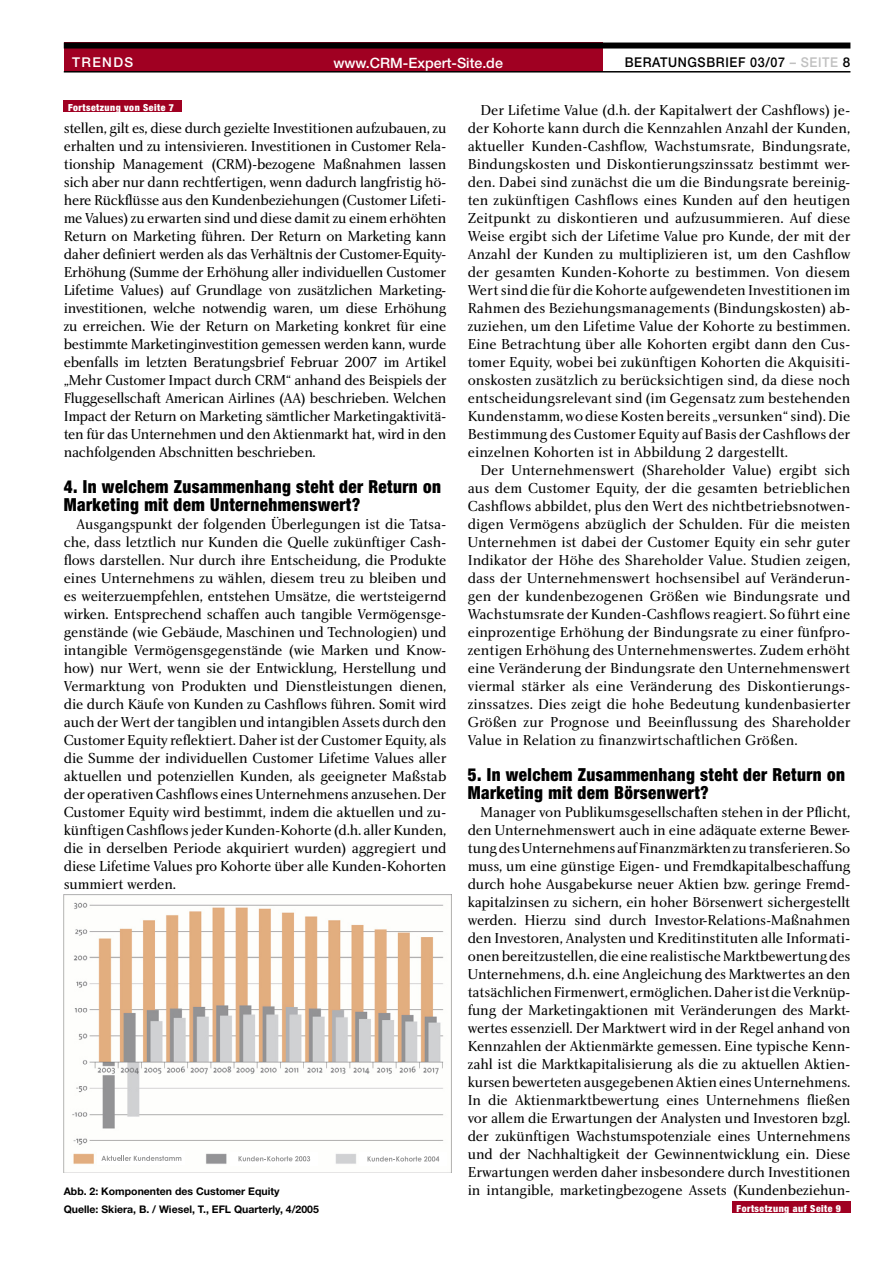
<style>
.page{position:relative;width:893px;height:1263px;background:#fff}
.page>*{position:absolute;margin:0;border:0;box-sizing:border-box;transform-origin:0 0}
.t1{font:900 condensed 18px/18px "Helvetica Neue";letter-spacing:.025em;color:#000;scale:.95 1}
.t2{font:15px/18px "Charlotte Book Plain";letter-spacing:-.01em;color:#000;text-align:justify}
.t3{font:500 14.25px "Helvetica Neue";color:#fff}
.t4{font:500 13.5px "Helvetica Neue";letter-spacing:.05em;color:#000;scale:.93 1}
.t5{font:500 13.5px "Helvetica Neue";letter-spacing:.1em;color:#fff}
.t6{font:700 10.5px/18px "Helvetica Neue LT";color:#000}
.t7{font:900 condensed 9.75px "Helvetica Neue";letter-spacing:.05em;color:#fff}
.s1{color:#c0c0c0}
</style>
<div class="page">
<div style="left:64px;top:43px;width:538px;height:29px;background:#a00022"></div>
<div style="left:64px;top:43px;width:786px;height:6px;background:#000"></div>
<hr style="left:64px;top:71px;width:786px;height:2px;background:#000">
<div style="left:64px;top:100px;width:118px;height:12px;background:#a00022"></div>
<div style="left:732px;top:1201px;width:118px;height:11px;background:#a00022"></div>
<img style="left:64px;top:895px;width:387px;height:277px">
<div style="left:98px;top:1152px;width:87px;height:13px;background:#fff"></div>
<svg style="left:101px;top:1156px;width:80px;height:5px"></svg>
<div style="left:231px;top:1152px;width:87px;height:13px;background:#fff"></div>
<svg style="left:239px;top:1156px;width:71px;height:5px"></svg>
<div style="left:360px;top:1152px;width:87px;height:13px;background:#fff"></div>
<svg style="left:367px;top:1156px;width:72px;height:5px"></svg>
<p class="t5" style="left:72px;top:54px;width:63px">TRENDS</p>
<p class="t3" style="left:333px;top:54px;width:171px">www.CRM-Expert-Site.de</p>
<p class="t4" style="left:625px;top:54px;width:244px">BERATUNGSBRIEF 03/07 <span class="s1">– SEITE</span> 8</p>
<p class="t7" style="left:68px;top:102px;width:107px">Fortsetzung von Seite 7</p>
<p class="t2" style="left:64px;top:119px;width:384px">stellen, gilt es, diese durch gezielte Investitionen aufzubauen, zu erhalten und zu intensivieren. Investitionen in Customer Rela&shy;tionship Management (CRM)-bezogene Maßnahmen lassen sich aber nur dann rechtfertigen, wenn dadurch langfristig hö&shy;here Rückflüsse aus den Kundenbeziehungen (Customer Lifeti&shy;me Values) zu erwarten sind und diese damit zu einem erhöhten Return on Marketing führen. Der Return on Marketing kann daher definiert werden als das Verhältnis der Customer-Equity-Erhöhung (Summe der Erhöhung aller individuellen Customer Lifetime Values) auf Grundlage von zusätzlichen Marketing&shy;investitionen, welche notwendig waren, um diese Erhöhung zu erreichen. Wie der Return on Marketing konkret für eine bestimmte Marketinginvestition gemessen werden kann, wurde ebenfalls im letzten Beratungsbrief Februar 2007 im Artikel „Mehr Customer Impact durch CRM“ anhand des Beispiels der Fluggesellschaft American Airlines (AA) beschrieben. Welchen Impact der Return on Marketing sämtlicher Marketingaktivitä&shy;ten für das Unternehmen und den Aktienmarkt hat, wird in den nachfolgenden Abschnitten beschrieben.</p>
<p class="t1" style="left:64px;top:477px;width:398px">4. In welchem Zusammenhang steht der Return on<br>Marketing mit dem Unternehmenswert?</p>
<p class="t2" style="left:64px;top:515px;width:384px;text-indent:13px">Ausgangspunkt der folgenden Überlegungen ist die Tatsa&shy;che, dass letztlich nur Kunden die Quelle zukünftiger Cash&shy;flows darstellen. Nur durch ihre Entscheidung, die Produkte eines Unternehmens zu wählen, diesem treu zu bleiben und es weiterzuempfehlen, entstehen Umsätze, die wertsteigernd wirken. Entsprechend schaffen auch tangible Vermögensge&shy;genstände (wie Gebäude, Maschinen und Technologien) und intangible Vermögensgegenstände (wie Marken und Know&shy;how) nur Wert, wenn sie der Entwicklung, Herstellung und Vermarktung von Produkten und Dienstleistungen dienen, die durch Käufe von Kunden zu Cashflows führen. Somit wird auch der Wert der tangiblen und intangiblen Assets durch den Customer Equity reflektiert. Daher ist der Customer Equity, als die Summe der individuellen Customer Lifetime Values aller aktuellen und potenziellen Kunden, als geeigneter Maßstab der operativen Cashflows eines Unternehmens anzusehen. Der Customer Equity wird bestimmt, indem die aktuellen und zu&shy;künftigen Cashflows jeder Kunden-Kohorte (d.h. aller Kunden, die in derselben Periode akquiriert wurden) aggregiert und diese Lifetime Values pro Kohorte über alle Kunden-Kohorten summiert werden.</p>
<p class="t6" style="left:64px;top:1182px;width:257px">Abb. 2: Komponenten des Customer Equity<br>Quelle: Skiera, B. / Wiesel, T., EFL Quarterly, 4/2005</p>
<p class="t2" style="left:468px;top:101px;width:384px;text-indent:13px">Der Lifetime Value (d.h. der Kapitalwert der Cashflows) je&shy;der Kohorte kann durch die Kennzahlen Anzahl der Kunden, aktueller Kunden-Cashflow, Wachstumsrate, Bindungsrate, Bindungskosten und Diskontierungszinssatz bestimmt wer&shy;den. Dabei sind zunächst die um die Bindungsrate bereinig&shy;ten zukünftigen Cashflows eines Kunden auf den heutigen Zeitpunkt zu diskontieren und aufzusummieren. Auf diese Weise ergibt sich der Lifetime Value pro Kunde, der mit der Anzahl der Kunden zu multiplizieren ist, um den Cashflow der gesamten Kunden-Kohorte zu bestimmen. Von diesem Wert sind die für die Kohorte aufgewendeten Investitionen im Rahmen des Beziehungsmanagements (Bindungskosten) ab&shy;zuziehen, um den Lifetime Value der Kohorte zu bestimmen.<br>Eine Betrachtung über alle Kohorten ergibt dann den Cus&shy;tomer Equity, wobei bei zukünftigen Kohorten die Akquisiti&shy;onskosten zusätzlich zu berücksichtigen sind, da diese noch entscheidungsrelevant sind (im Gegensatz zum bestehenden Kundenstamm, wo diese Kosten bereits „versunken“ sind). Die Bestimmung des Customer Equity auf Basis der Cashflows der einzelnen Kohorten ist in Abbildung 2 dargestellt.</p>
<p class="t2" style="left:468px;top:461px;width:384px;text-indent:13px">Der Unternehmenswert (Shareholder Value) ergibt sich aus dem Customer Equity, der die gesamten betrieblichen Cashflows abbildet, plus den Wert des nichtbetriebsnotwen&shy;digen Vermögens abzüglich der Schulden. Für die meisten Unternehmen ist dabei der Customer Equity ein sehr guter Indikator der Höhe des Shareholder Value. Studien zeigen, dass der Unternehmenswert hochsensibel auf Veränderun&shy;gen der kundenbezogenen Größen wie Bindungsrate und Wachstumsrate der Kunden-Cashflows reagiert. So führt eine einprozentige Erhöhung der Bindungsrate zu einer fünfpro&shy;zentigen Erhöhung des Unternehmenswertes. Zudem erhöht eine Veränderung der Bindungsrate den Unternehmenswert viermal stärker als eine Veränderung des Diskontierungs&shy;zinssatzes. Dies zeigt die hohe Bedeutung kundenbasierter Größen zur Prognose und Beeinflussung des Shareholder Value in Relation zu finanzwirtschaftlichen Größen.</p>
<p class="t1" style="left:468px;top:765px;width:398px">5. In welchem Zusammenhang steht der Return on<br>Marketing mit dem Börsenwert?</p>
<p class="t2" style="left:468px;top:803px;width:384px;text-indent:13px">Manager von Publikumsgesellschaften stehen in der Pflicht, den Unternehmenswert auch in eine adäquate externe Bewer&shy;tung des Unternehmens auf Finanzmärkten zu transferieren. So muss, um eine günstige Eigen- und Fremdkapitalbeschaffung durch hohe Ausgabekurse neuer Aktien bzw. geringe Fremd&shy;kapitalzinsen zu sichern, ein hoher Börsenwert sichergestellt werden. Hierzu sind durch Investor-Relations-Maßnahmen den Investoren, Analysten und Kreditinstituten alle Informati&shy;onen bereitzustellen, die eine realistische Marktbewertung des Unternehmens, d.h. eine Angleichung des Marktwertes an den tatsächlichen Firmenwert, ermöglichen. Daher ist die Verknüp&shy;fung der Marketingaktionen mit Veränderungen des Markt&shy;wertes essenziell. Der Marktwert wird in der Regel anhand von Kennzahlen der Aktienmärkte gemessen. Eine typische Kenn&shy;zahl ist die Marktkapitalisierung als die zu aktuellen Aktien&shy;kursen bewerteten ausgegebenen Aktien eines Unternehmens.<br>In die Aktienmarktbewertung eines Unternehmens fließen vor allem die Erwartungen der Analysten und Investoren bzgl. der zukünftigen Wachstumspotenziale eines Unternehmens und der Nachhaltigkeit der Gewinnentwicklung ein. Diese Erwartungen werden daher insbesondere durch Investitionen in intangible, marketingbezogene Assets (Kundenbeziehun-</p>
<p class="t7" style="left:736px;top:1202px;width:106px">Fortsetzung auf Seite 9</p>
</div>
